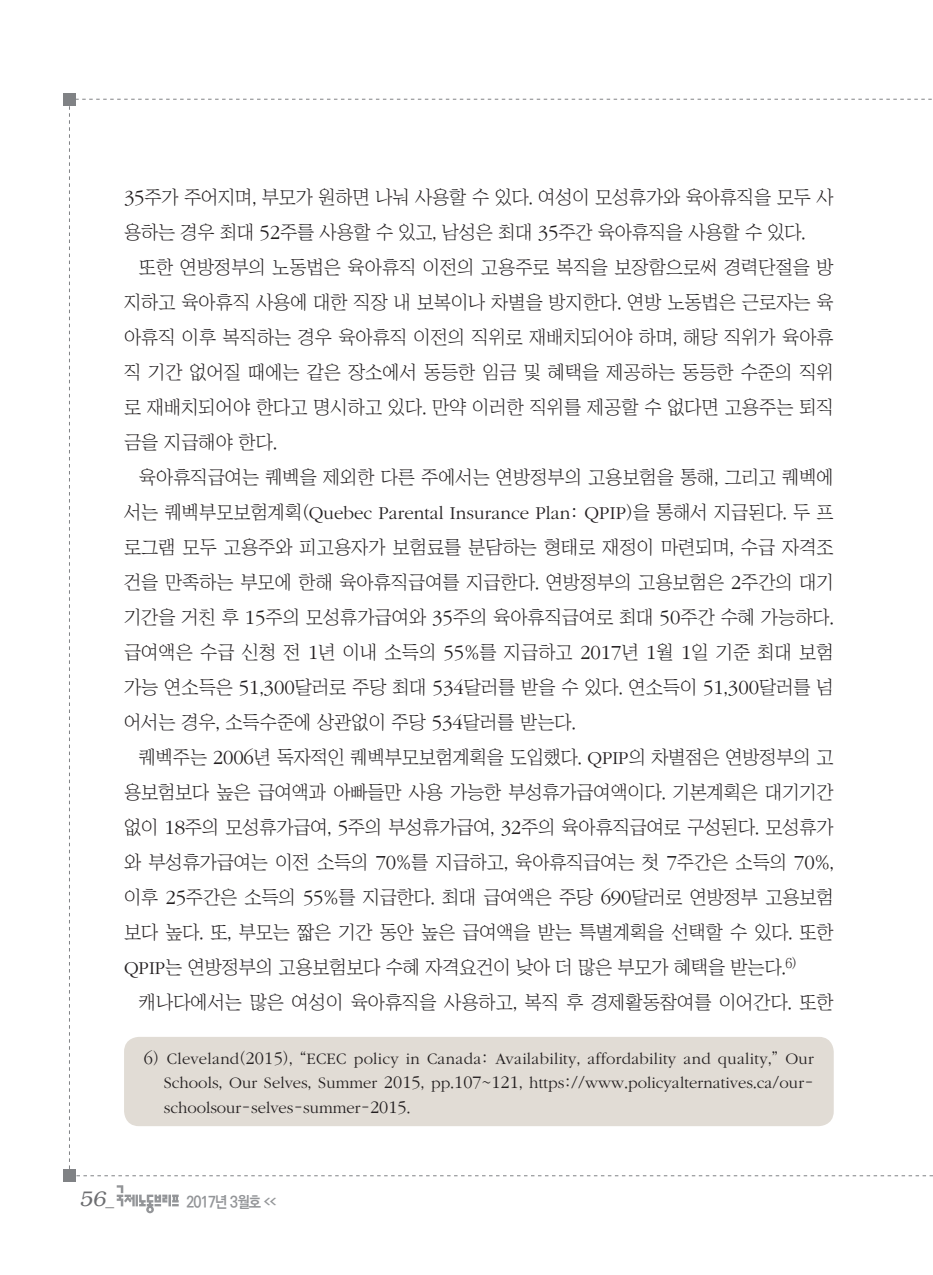
<style>
.page{position:relative;width:933px;height:1275px;background:#fff}
.page>*{position:absolute;margin:0;border:0;box-sizing:border-box;transform-origin:0 0}
.t1{font:italic 300 21px "Bookman";color:#6c6d70}
.본문{font:18.9px/35px "Chosunilbo NM";color:#231f20;text-align:justify}
.각주{font:300 16.62px/24.5px "ITC Garamond Std";color:#231f20;text-align:justify}
.t2{font:700 15.75px "Ko Pub Dotum";letter-spacing:-.055em;color:#939598;scale:.9 1}
.s1{font-family:"ITC Garamond Std";font-weight:300;font-size:20.82px}
.s2{font-family:"ITC Garamond Std";font-weight:300}
.s3{font-size:18.38px}
.s4{font-family:"Chosunilbo NM";font-weight:400}
.s5{font-family:"Helvetica";font-weight:400;font-style:normal;font-size:17.5px}
.s6{font-size:7.88px}
</style>
<div class="page">
<div style="left:64px;top:1170px;width:12px;height:12px;background:#808285"></div>
<div style="left:64px;top:93px;width:12px;height:12px;background:#808285"></div>
<svg style="left:117px;top:1185px;width:62px;height:28px"></svg>
<div style="left:124px;top:1037px;width:709px;height:89px;background:#e1dcd5;border-radius:15px"></div>
<p class="본문" style="left:124px;top:179px;width:711px"><span class="s1">35</span>주가 주어지며, 부모가 원하면 나눠 사용할 수 있다. 여성이 모성휴가와 육아휴직을 모두 사 용하는 경우 최대 <span class="s1">52</span>주를 사용할 수 있고, 남성은 최대 <span class="s1">35</span>주간 육아휴직을 사용할 수 있다.</p>
<p class="본문" style="left:124px;top:249px;width:711px;text-indent:15px">또한 연방정부의 노동법은 육아휴직 이전의 고용주로 복직을 보장함으로써 경력단절을 방 지하고 육아휴직 사용에 대한 직장 내 보복이나 차별을 방지한다. 연방 노동법은 근로자는 육 아휴직 이후 복직하는 경우 육아휴직 이전의 직위로 재배치되어야 하며, 해당 직위가 육아휴 직 기간 없어질 때에는 같은 장소에서 동등한 임금 및 혜택을 제공하는 동등한 수준의 직위 로 재배치되어야 한다고 명시하고 있다. 만약 이러한 직위를 제공할 수 없다면 고용주는 퇴직 금을 지급해야 한다.</p>
<p class="본문" style="left:124px;top:459px;width:711px;text-indent:15px">육아휴직급여는 퀘벡을 제외한 다른 주에서는 연방정부의 고용보험을 통해, 그리고 퀘벡에 서는 퀘벡부모보험계획(<span class="s2">Quebec Parental Insurance Plan</span>: <span class="s2">QPIP</span>)을 통해서 지급된다. 두 프 로그램 모두 고용주와 피고용자가 보험료를 분담하는 형태로 재정이 마련되며, 수급 자격조 건을 만족하는 부모에 한해 육아휴직급여를 지급한다. 연방정부의 고용보험은 <span class="s1">2</span>주간의 대기 기간을 거친 후 <span class="s1">15</span>주의 모성휴가급여와 <span class="s1">35</span>주의 육아휴직급여로 최대 <span class="s1">50</span>주간 수혜 가능하다. 급여액은 수급 신청 전 <span class="s1">1</span>년 이내 소득의 <span class="s1">55</span>%를 지급하고 <span class="s1">2017</span>년 <span class="s1">1</span>월 <span class="s1">1</span>일 기준 최대 보험 가능 연소득은 <span class="s1">51</span>,<span class="s1">300</span>달러로 주당 최대 <span class="s1">534</span>달러를 받을 수 있다. 연소득이 <span class="s1">51</span>,<span class="s1">300</span>달러를 넘 어서는 경우, 소득수준에 상관없이 주당 <span class="s1">534</span>달러를 받는다.</p>
<p class="본문" style="left:124px;top:739px;width:711px;text-indent:15px">퀘벡주는 <span class="s1">2006</span>년 독자적인 퀘벡부모보험계획을 도입했다. <span class="s2">QPIP</span>의 차별점은 연방정부의 고 용보험보다 높은 급여액과 아빠들만 사용 가능한 부성휴가급여액이다. 기본계획은 대기기간 없이 <span class="s1">18</span>주의 모성휴가급여, <span class="s1">5</span>주의 부성휴가급여, <span class="s1">32</span>주의 육아휴직급여로 구성된다. 모성휴가 와 부성휴가급여는 이전 소득의 <span class="s1">70</span>%를 지급하고, 육아휴직급여는 첫 <span class="s1">7</span>주간은 소득의 <span class="s1">70</span>%, 이후 <span class="s1">25</span>주간은 소득의 <span class="s1">55</span>%를 지급한다. 최대 급여액은 주당 <span class="s1">690</span>달러로 연방정부 고용보험 보다 높다. 또, 부모는 짧은 기간 동안 높은 급여액을 받는 특별계획을 선택할 수 있다. 또한 <span class="s2">QPIP</span>는 연방정부의 고용보험보다 수혜 자격요건이 낮아 더 많은 부모가 혜택을 받는다.<sup>6)</sup></p>
<p class="본문" style="left:139px;top:984px;width:696px">캐나다에서는 많은 여성이 육아휴직을 사용하고, 복직 후 경제활동참여를 이어간다. 또한</p>
<p class="각주" style="left:164px;top:1047px;width:651px;text-indent:-20px"><span class="s3">6</span><span class="s4">)</span> Cleveland<span class="s4">(</span><span class="s3">2015</span><span class="s4">), “</span>ECEC policy in Canada<span class="s4">:</span> Availability<span class="s4">,</span> affordability and quality<span class="s4">,”</span> Our Schools<span class="s4">,</span> Our Selves<span class="s4">,</span> Summer <span class="s3">2015</span><span class="s4">,</span> pp<span class="s4">.</span><span class="s3">107</span><span class="s4">~</span><span class="s3">121</span><span class="s4">,</span> https<span class="s4">://</span>www<span class="s4">.</span>policyalternatives<span class="s4">.</span>ca<span class="s4">/</span>our&shy;schoolsour<span class="s4">-</span>selves<span class="s4">-</span>summer<span class="s4">-</span><span class="s3">2015</span><span class="s4">.</span></p>
<p class="t1" style="left:79px;top:1187px;width:36px">56<span class="s5">_</span></p>
<p class="t2" style="left:186px;top:1194px;width:101px">2017년 3월호 <span class="s6">&lt;&lt;</span></p>
</div>
